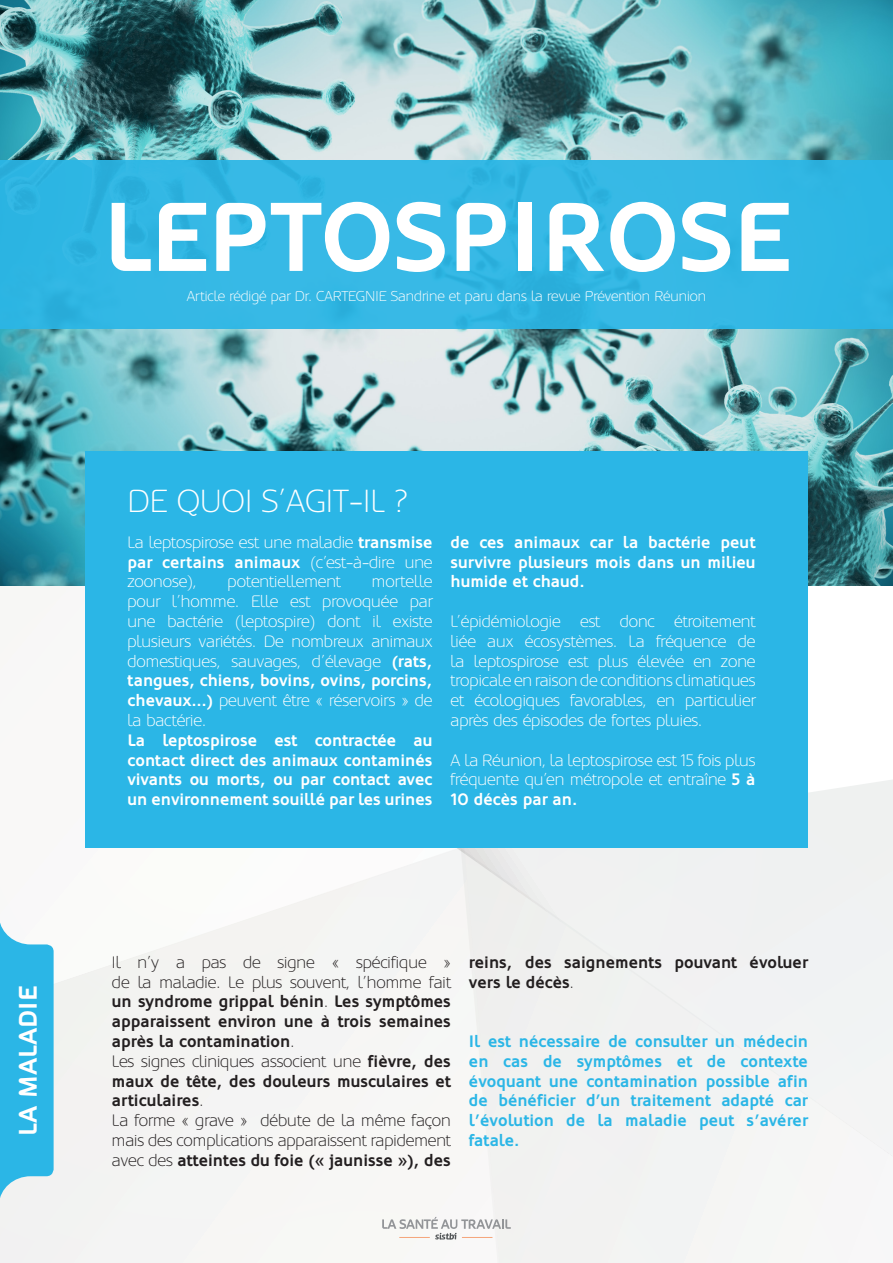
<style>
.page{position:relative;width:893px;height:1263px;background:#fff}
.page>*{position:absolute;margin:0;border:0;box-sizing:border-box;transform-origin:0 0}
.t1{font:700 97.2px "Oblik";color:#fff}
.t2{font:300 31.8px "Oblik";color:#fff}
.t3{font:700 25.35px "Oblik";color:#fff}
.t4{font:300 16.5px/19.8px "Oblik";color:#fff;text-align:justify}
.t5{font:700 16.5px/19.8px "Oblik";color:#231f20;text-align:justify}
.t6{font:700 16.5px/19.8px "Oblik";color:#fff;text-align:justify}
.t7{font:700 16.5px/19.8px "Oblik";color:#2bb6e6;text-align:justify}
.t8{font:300 16.5px/19.8px "Oblik";color:#231f20;text-align:justify}
.t9{font:300 14.25px "Oblik";color:#fff}
.s1{font-weight:700}
.s2{font-weight:300}
</style>
<div class="page">
<svg style="left:252px;top:780px;width:641px;height:138px"></svg>
<img style="left:0;top:0;width:893px;height:586px">
<div style="left:85px;top:451px;width:723px;height:397px;background:#2bb6e6"></div>
<div style="left:0;top:160px;width:893px;height:168px;background:#34b8e5"></div>
<div style="left:0;top:918px;width:893px;height:345px;background:#f3f3f3"></div>
<p class="t3" style="left:14px;top:1136px;width:151px;rotate:-90deg">LA MALADIE</p>
<p class="t1" style="left:103px;top:182px;width:689px">LEPTOSPIROSE</p>
<p class="t9" style="left:187px;top:288px;width:521px">Article rédigé par Dr. CARTEGNIE Sandrine et paru dans la revue Prévention Réunion</p>
<p class="t2" style="left:128px;top:483px;width:282px">DE QUOI S’AGIT-IL ?</p>
<p class="t4" style="left:128px;top:532px;width:306px">La leptospirose est une maladie <span class="s1">transmise par certains animaux</span> (c’est-à-dire une zoonose),</p>
<p class="t4" style="left:128px;top:572px;width:306px;text-indent:244px">mortelle pour l’homme. Elle est provoquée par une bactérie (leptospire) dont il existe plusieurs variétés. De nombreux animaux domestiques, sauvages, d’élevage <span class="s1">(rats, tangues, chiens, bovins, ovins, porcins, chevaux…)</span> peuvent être « réservoirs » de la bactérie.</p>
<p class="t6" style="left:128px;top:730px;width:306px">La leptospirose est contractée au contact direct des animaux contaminés vivants ou morts, ou par contact avec un environnement souillé par les urines</p>
<p class="t4" style="left:228px;top:572px;width:115px">potentiellement</p>
<p class="t6" style="left:450px;top:532px;width:306px">de ces animaux car la bactérie peut survivre plusieurs mois dans un milieu humide et chaud.</p>
<p class="t4" style="left:450px;top:612px;width:306px">L’épidémiologie est donc étroitement liée aux écosystèmes. La fréquence de la leptospirose est plus élevée en zone tropicale en raison de conditions climatiques et écologiques favorables, en particulier après des épisodes de fortes pluies.</p>
<p class="t4" style="left:450px;top:750px;width:306px">A la Réunion, la leptospirose est 15 fois plus fréquente qu’en métropole et entraîne <span class="s1">5 à 10 décès par an.</span></p>
<p class="t5" style="left:112px;top:952px;width:340px"><span class="s2">Il n’y a pas de signe « spécifique » de la maladie. Le plus souvent, l’homme fait </span>un syndrome grippal bénin<span class="s2">.</span> Les symptômes apparaissent environ une à trois semaines après la contamination<span class="s2">.</span></p>
<p class="t5" style="left:112px;top:1051px;width:340px"><span class="s2">Les signes cliniques associent une</span> fièvre, des maux de tête, des douleurs musculaires et articulaires<span class="s2">.</span></p>
<p class="t8" style="left:112px;top:1111px;width:340px">La forme « grave » débute de la même façon mais des complications apparaissent rapidement avec des <span class="s1">atteintes du foie (« jaunisse »), des</span></p>
<p class="t5" style="left:469px;top:952px;width:340px">reins, des saignements pouvant évoluer vers le décès<span class="s2">.</span></p>
<p class="t7" style="left:469px;top:1031px;width:340px">Il est nécessaire de consulter un médecin en cas de symptômes et de contexte évoquant une contamination possible afin de bénéficier d’un traitement adapté car l’évolution de la maladie peut s’avérer fatale.</p>
</div>
